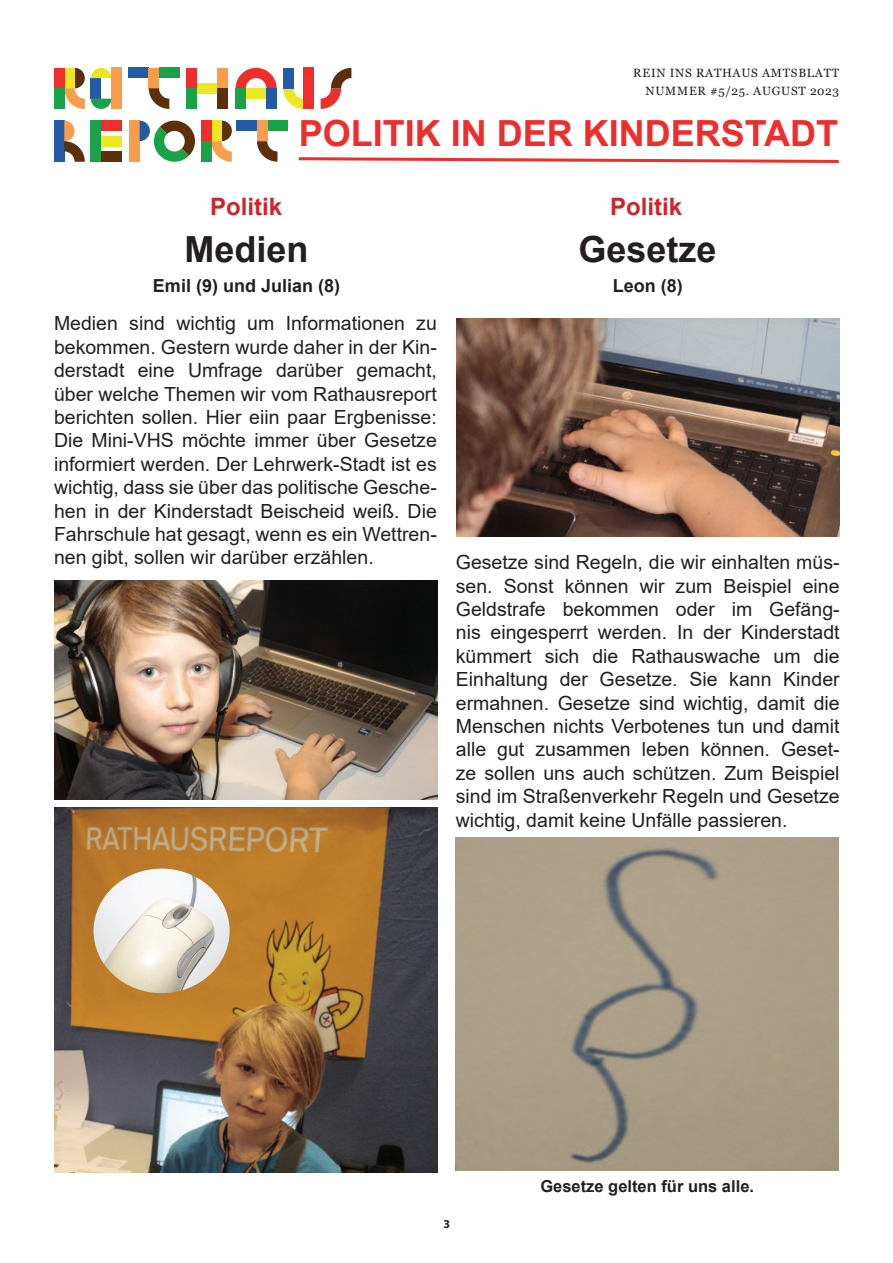
<style>
.page{position:relative;width:893px;height:1263px;background:#fff}
.page>*{position:absolute;margin:0;border:0;box-sizing:border-box;transform-origin:0 0}
.t1{font:700 36px "Arial";color:#ee2d2d}
.t2{font:700 36px "Arial";color:#231f20}
.t3{font:700 24px "Arial";color:#d1232a}
.t4{font:19.5px/23.4px "Arial";color:#231f20;text-align:justify}
.t5{font:700 18px "Arial";color:#231f20}
.t6{font:700 16.5px "Arial";color:#231f20}
.t7{font:12px/18px "Georgia";letter-spacing:.06em;color:#231f20}
.t8{font:700 12px "Myriad Pro";color:#231f20}
</style>
<div class="page">
<svg style="left:298px;top:157px;width:541px;height:6px"></svg>
<div style="left:54px;top:68px;width:10px;height:20px;background:#ee2d2d"></div>
<svg style="left:64px;top:68px;width:21px;height:41px"></svg>
<div style="left:54px;top:88px;width:10px;height:21px;background:#1aa249"></div>
<div style="left:91px;top:78px;width:10px;height:21px;background:#245ba9"></div>
<svg style="left:91px;top:68px;width:20px;height:10px"></svg>
<div style="left:111px;top:68px;width:11px;height:41px;background:#f89d4b"></div>
<svg style="left:91px;top:99px;width:20px;height:10px"></svg>
<div style="left:128px;top:68px;width:21px;height:10px;background:#245ba9"></div>
<div style="left:159px;top:68px;width:21px;height:10px;background:#1aa249"></div>
<div style="left:149px;top:68px;width:10px;height:20px;background:#f89d4b"></div>
<svg style="left:149px;top:88px;width:20px;height:21px"></svg>
<div style="left:186px;top:68px;width:11px;height:20px;background:#ee2d2d"></div>
<div style="left:186px;top:88px;width:11px;height:21px;background:#1aa249"></div>
<div style="left:197px;top:83px;width:20px;height:11px;background:#ebe823"></div>
<div style="left:217px;top:68px;width:11px;height:20px;background:#f89d4b"></div>
<div style="left:217px;top:88px;width:11px;height:21px;background:#5b300b"></div>
<svg style="left:236px;top:68px;width:41px;height:20px"></svg>
<div style="left:236px;top:88px;width:10px;height:21px;background:#1aa249"></div>
<div style="left:246px;top:88px;width:20px;height:11px;background:#ebe823"></div>
<div style="left:266px;top:88px;width:11px;height:21px;background:#245ba9"></div>
<svg style="left:283px;top:88px;width:21px;height:21px"></svg>
<div style="left:283px;top:68px;width:10px;height:20px;background:#245ba9"></div>
<div style="left:304px;top:68px;width:10px;height:41px;background:#ee2d2d"></div>
<svg style="left:321px;top:68px;width:30px;height:41px"></svg>
<div style="left:54px;top:121px;width:10px;height:41px;background:#245ba9"></div>
<svg style="left:64px;top:121px;width:21px;height:41px"></svg>
<div style="left:91px;top:121px;width:10px;height:41px;background:#1aa249"></div>
<div style="left:101px;top:121px;width:20px;height:10px;background:#ee2d2d"></div>
<div style="left:101px;top:136px;width:20px;height:10px;background:#ebe823"></div>
<div style="left:101px;top:151px;width:20px;height:11px;background:#5b300b"></div>
<div style="left:129px;top:121px;width:11px;height:41px;background:#f89d4b"></div>
<svg style="left:140px;top:121px;width:55px;height:41px"></svg>
<div style="left:201px;top:121px;width:10px;height:20px;background:#ee2d2d"></div>
<svg style="left:211px;top:121px;width:21px;height:41px"></svg>
<div style="left:201px;top:141px;width:10px;height:21px;background:#1aa249"></div>
<div style="left:236px;top:121px;width:21px;height:10px;background:#245ba9"></div>
<div style="left:267px;top:121px;width:21px;height:10px;background:#1aa249"></div>
<div style="left:257px;top:121px;width:10px;height:20px;background:#f89d4b"></div>
<svg style="left:257px;top:141px;width:20px;height:21px"></svg>
<img style="left:456px;top:318px;width:384px;height:219px">
<img style="left:54px;top:808px;width:383px;height:364px">
<img style="left:455px;top:838px;width:384px;height:333px">
<img style="left:54px;top:581px;width:383px;height:218px">
<img style="left:94px;top:868px;width:136px;height:125px">
<p class="t7" style="left:646px;top:64px;width:187px;text-indent:-12px">REIN INS RATHAUS AMTS BLATT<br>NUMMER</p>
<p class="t7" style="left:710px;top:82px;width:131px">#5/25. AUGUST 2023</p>
<h1 class="t1" style="left:299px;top:108px;width:541px">POLITIK IN DER KINDERSTADT</h1>
<p class="t3" style="left:210px;top:190px;width:74px">Politik</p>
<p class="t3" style="left:610px;top:190px;width:74px">Politik</p>
<h1 class="t2" style="left:184px;top:224px;width:126px">Medien</h1>
<h1 class="t2" style="left:578px;top:224px;width:140px">Gesetze</h1>
<p class="t5" style="left:153px;top:273px;width:189px">Emil (9) und Julian (8)</p>
<p class="t5" style="left:613px;top:273px;width:72px">Leon (8)</p>
<p class="t4" style="left:54px;top:312px;width:384px">Medien sind wichtig um Informationen zu bekommen. Gestern wurde daher in der Kin&shy;derstadt eine Umfrage darüber gemacht, über welche Themen wir vom Rathausreport berichten sollen. Hier eiin paar Ergbenisse:<br>Die Mini-VHS möchte immer über Gesetze informiert werden. Der Lehrwerk-Stadt ist es wichtig, dass sie über das politische Gesche&shy;hen in der Kinderstadt Beischeid weiß. Die Fahrschule hat gesagt, wenn es ein Wettren&shy;nen gibt, sollen wir darüber erzählen.</p>
<p class="t4" style="left:456px;top:550px;width:385px">Gesetze sind Regeln, die wir einhalten müs&shy;sen. Sonst können wir zum Beispiel eine Geldstrafe bekommen oder im Gefäng&shy;nis eingesperrt werden. In der Kinderstadt kümmert sich die Rathauswache um die Einhaltung der Gesetze. Sie kann Kinder ermahnen. Gesetze sind wichtig, damit die Menschen nichts Verbotenes tun und damit alle gut zusammen leben können. Geset&shy;ze sollen uns auch schützen. Zum Beispiel sind im Straßenverkehr Regeln und Gesetze wichtig, damit keine Unfälle passieren.</p>
<p class="t6" style="left:540px;top:1175px;width:215px">Gesetze gelten für uns alle.</p>
<p class="t8" style="left:443px;top:1216px;width:8px">3</p>
</div>
